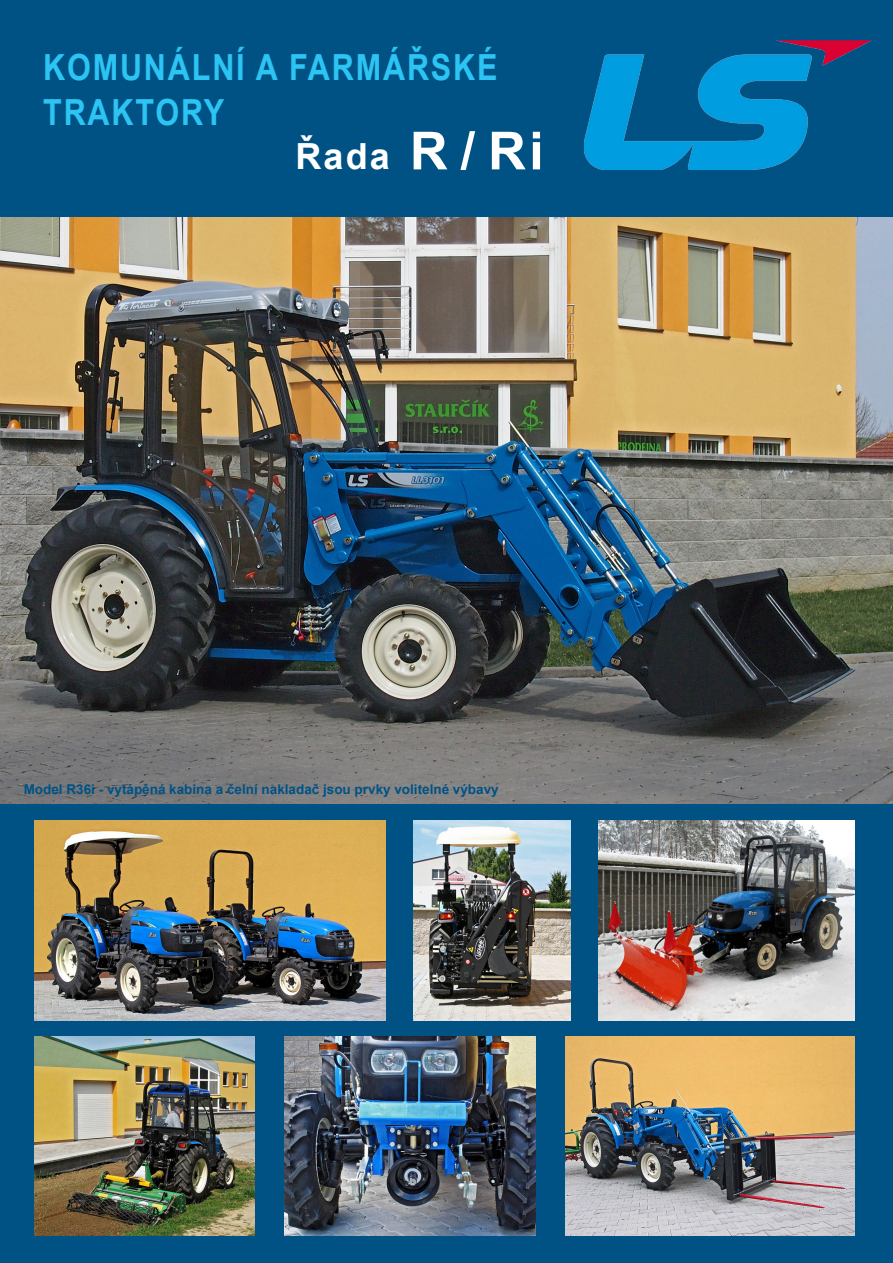
<style>
.page{position:relative;width:893px;height:1263px;background:#005285}
.page>*{position:absolute;margin:0;border:0;box-sizing:border-box;transform-origin:0 0}
.t1{font:700 36px/45px "Arial";letter-spacing:.06em;color:#2bc4f3;scale:.85 1}
.t2{font:700 36px "Arial";color:#fff}
.t3{font:700 13.5px "Arial";color:#005285}
.s1{font-size:52.5px}
</style>
<div class="page">
<img style="left:585px;top:41px;width:286px;height:129px">
<img style="left:599px;top:821px;width:256px;height:199px">
<img style="left:34px;top:821px;width:351px;height:199px">
<img style="left:413px;top:821px;width:158px;height:199px">
<img style="left:284px;top:1036px;width:252px;height:200px">
<img style="left:565px;top:1036px;width:290px;height:200px">
<img style="left:34px;top:1036px;width:221px;height:200px">
<img style="left:0;top:218px;width:893px;height:586px">
<p class="t1" style="left:43px;top:46px;width:536px">KOMUNÁLNÍ A FARMÁŘSKÉ<br>TRAKTORY</p>
<p class="t2" style="left:295px;top:131px;width:250px">Řada <span class="s1">R / Ri</span></p>
<p class="t3" style="left:24px;top:780px;width:476px">Model R36i - vytápěná kabina a čelní nakladač jsou prvky volitelné výbavy</p>
</div>
